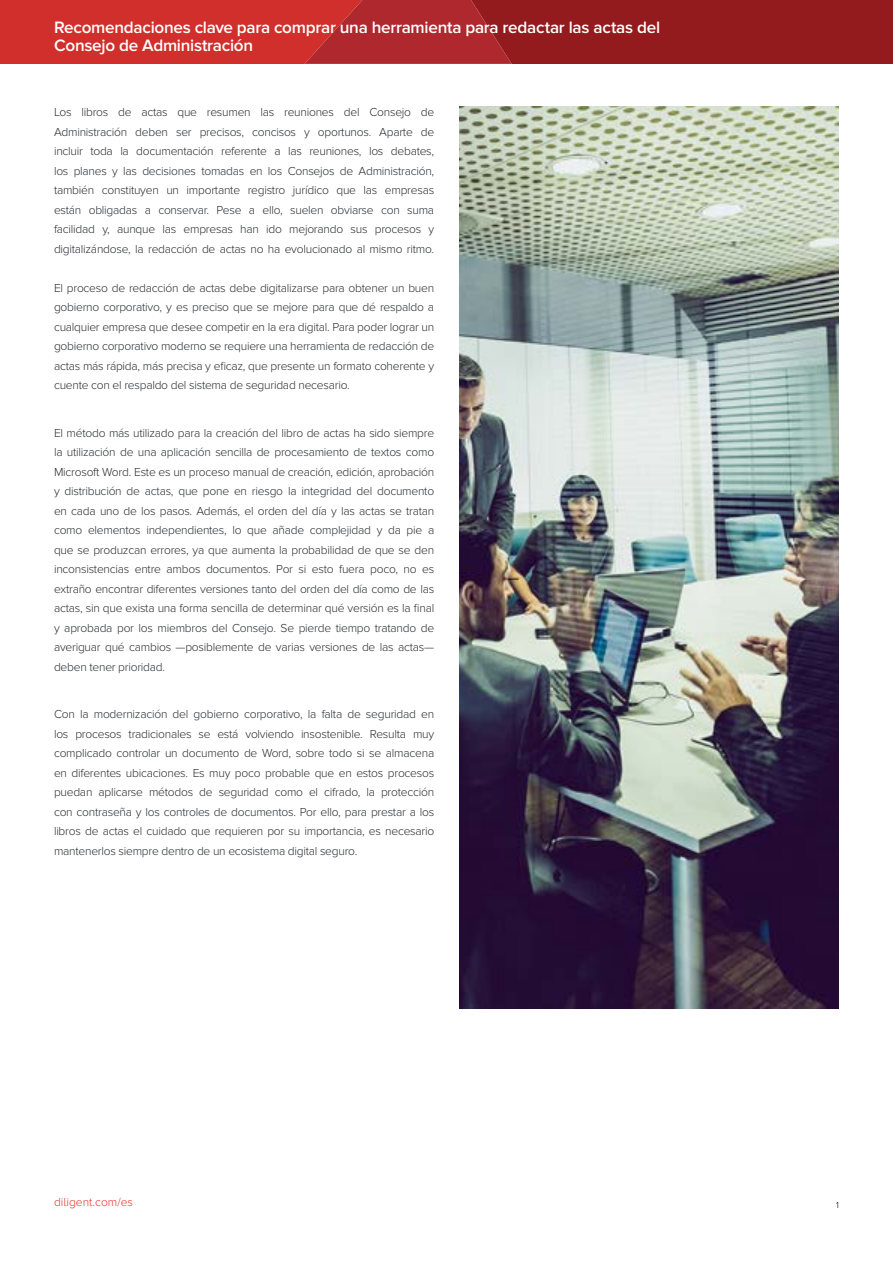
<style>
.page{position:relative;width:893px;height:1263px;background:#fff}
.page>*{position:absolute;margin:0;border:0;box-sizing:border-box;transform-origin:0 0}
.t1{font:600 17.1px/18.6px "Proxima Nova";letter-spacing:-.015em;color:#fff}
.t2{font:300 12px/19.5px "Proxima Nova";letter-spacing:-.02em;color:#2b2d30;text-align:justify}
.t3{font:300 12px "Proxima Nova A";color:#ee312e}
.t4{font:300 9px "Proxima Nova A";color:#000}
</style>
<div class="page">
<svg style="left:0;top:0;width:893px;height:64px;background:#ae2425"></svg>
<img style="left:459px;top:107px;width:380px;height:902px">
<h1 class="t1" style="left:54px;top:18px;width:608px">Recomendaciones clave para comprar una herramienta para redactar las actas del<br>Consejo de Administración</h1>
<p class="t2" style="left:54px;top:103px;width:382px">Los libros de actas que resumen las reuniones del Consejo de Administración deben ser precisos, concisos y oportunos. Aparte de incluir toda la documentación referente a las reuniones, los debates, los planes y las decisiones tomadas en los Consejos de Administración, también constituyen un importante registro jurídico que las empresas están obligadas a conservar. Pese a ello, suelen obviarse con suma facilidad y, aunque las empresas han ido mejorando sus procesos y digitalizándose, la redacción de actas no ha evolucionado al mismo ritmo.</p>
<p class="t2" style="left:54px;top:278px;width:382px">El proceso de redacción de actas debe digitalizarse para obtener un buen gobierno corporativo, y es preciso que se mejore para que dé respaldo a cualquier empresa que desee competir en la era digital. Para poder lograr un gobierno corporativo moderno se requiere una herramienta de redacción de actas más rápida, más precisa y eficaz, que presente un formato coherente y cuente con el respaldo del sistema de seguridad necesario.</p>
<p class="t2" style="left:54px;top:423px;width:382px">El método más utilizado para la creación del libro de actas ha sido siempre la utilización de una aplicación sencilla de procesamiento de textos como Microsoft Word. Este es un proceso manual de creación, edición, aprobación y distribución de actas, que pone en riesgo la integridad del documento en cada uno de los pasos. Además, el orden del día y las actas se tratan como elementos independientes, lo que añade complejidad y da pie a que se produzcan errores, ya que aumenta la probabilidad de que se den inconsistencias entre ambos documentos. Por si esto fuera poco, no es extraño encontrar diferentes versiones tanto del orden del día como de las actas, sin que exista una forma sencilla de determinar qué versión es la final y aprobada por los miembros del Consejo. Se pierde tiempo tratando de averiguar qué cambios —posiblemente de varias versiones de las actas— deben tener prioridad.</p>
<p class="t2" style="left:54px;top:705px;width:382px">Con la modernización del gobierno corporativo, la falta de seguridad en los procesos tradicionales se está volviendo insostenible. Resulta muy complicado controlar un documento de Word, sobre todo si se almacena en diferentes ubicaciones. Es muy poco probable que en estos procesos puedan aplicarse métodos de seguridad como el cifrado, la protección con contraseña y los controles de documentos. Por ello, para prestar a los libros de actas el cuidado que requieren por su importancia, es necesario mantenerlos siempre dentro de un ecosistema digital seguro.</p>
<p class="t3" style="left:54px;top:1195px;width:81px">diligent.com/es</p>
<p class="t4" style="left:836px;top:1200px;width:4px">1</p>
</div>
